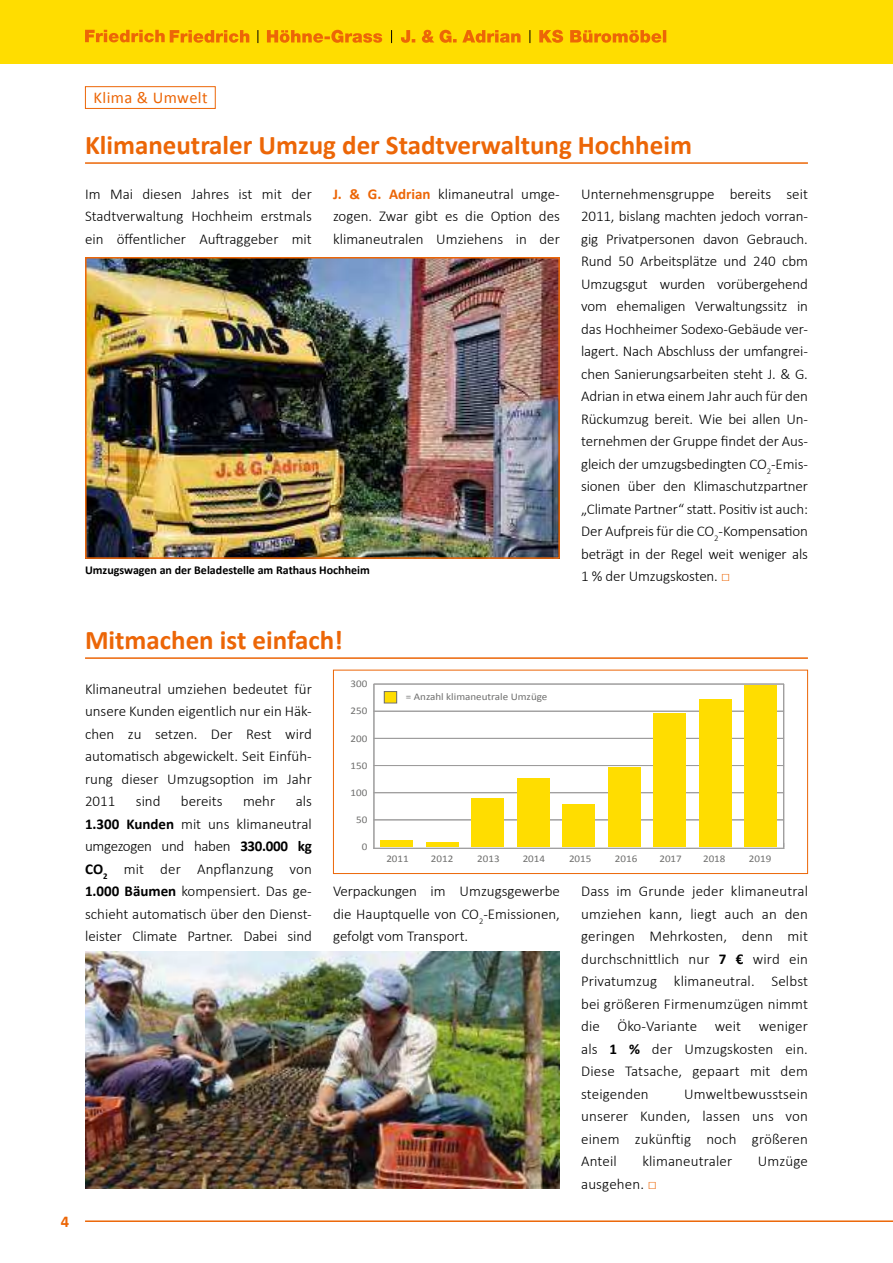
<style>
.page{position:relative;width:893px;height:1263px;background:#fff}
.page>*{position:absolute;margin:0;border:0;box-sizing:border-box;transform-origin:0 0}
.t1{font:700 27px "Calibri";color:#ec6607}
.t2{font:16.5px "Calibri";letter-spacing:.025em;color:#ec6607}
.t3{font:700 16.5px "Calibri";color:#ec6607}
.t4{font:300 15px/22.5px "Calibri";color:#000;text-align:justify}
.t5{font:700 12px "Calibri";color:#000}
.t6{font:10.2px "Calibri";color:#6f6f6e;scale:1.08 1}
.s1{font-weight:700;color:#ec6607}
.s2{color:#ec6607}
.s3{font-weight:700}
</style>
<div class="page">
<div style="left:0;top:0;width:893px;height:64px;background:#fd0"></div>
<svg style="left:401px;top:30px;width:120px;height:13px"></svg>
<svg style="left:85px;top:30px;width:164px;height:13px"></svg>
<svg style="left:267px;top:30px;width:115px;height:13px"></svg>
<svg style="left:391px;top:30px;width:1px;height:13px"></svg>
<svg style="left:530px;top:30px;width:1px;height:13px"></svg>
<svg style="left:258px;top:30px;width:1px;height:13px"></svg>
<svg style="left:539px;top:30px;width:127px;height:13px"></svg>
<hr style="left:373px;top:848px;width:411px;height:1px;background:#9d9c9c">
<hr style="left:783px;top:684px;width:1px;height:165px;background:#9d9c9c">
<hr style="left:374px;top:820px;width:410px;height:1px;background:#9d9c9c">
<hr style="left:374px;top:792px;width:410px;height:1px;background:#9d9c9c">
<hr style="left:374px;top:765px;width:410px;height:1px;background:#9d9c9c">
<hr style="left:374px;top:738px;width:410px;height:1px;background:#9d9c9c">
<hr style="left:374px;top:711px;width:410px;height:1px;background:#9d9c9c">
<hr style="left:374px;top:684px;width:410px;height:1px;background:#9d9c9c">
<hr style="left:373px;top:684px;width:1px;height:165px;background:#9d9c9c">
<div style="left:380px;top:840px;width:33px;height:7px;background:#fd0"></div>
<hr style="left:426px;top:843px;width:32px;height:4px;background:#fd0">
<div style="left:471px;top:798px;width:33px;height:49px;background:#fd0"></div>
<div style="left:517px;top:778px;width:32px;height:69px;background:#fd0"></div>
<div style="left:562px;top:805px;width:33px;height:42px;background:#fd0"></div>
<div style="left:608px;top:767px;width:33px;height:80px;background:#fd0"></div>
<div style="left:653px;top:713px;width:33px;height:134px;background:#fd0"></div>
<div style="left:699px;top:699px;width:33px;height:148px;background:#fd0"></div>
<div style="left:744px;top:686px;width:33px;height:161px;background:#fd0"></div>
<div style="left:384px;top:691px;width:13px;height:12px;background:#fd0"></div>
<div style="left:384px;top:691px;width:13px;height:12px;border:1px solid #6f6f6e"></div>
<div style="left:333px;top:670px;width:475px;height:204px;border:1px solid #ec6607"></div>
<div style="left:85px;top:86px;width:131px;height:23px;border:1px solid #ec6607"></div>
<hr style="left:85px;top:162px;width:723px;height:2px;background:#ec6607">
<hr style="left:85px;top:657px;width:723px;height:2px;background:#ec6607">
<img style="left:88px;top:260px;width:469px;height:296px">
<div style="left:85px;top:257px;width:475px;height:302px;border:2px solid #ec6607"></div>
<img style="left:85px;top:951px;width:475px;height:238px">
<hr style="left:85px;top:1220px;width:808px;height:2px;background:#ec6607">
<p class="t2" style="left:94px;top:91px;width:116px">Klima &amp; Umwelt</p>
<h1 class="t1" style="left:85px;top:126px;width:608px">Klimaneutraler Umzug der Stadtverwaltung Hochheim</h1>
<p class="t4" style="left:85px;top:182px;width:228px">Im Mai diesen Jahres ist mit der Stadtverwaltung Hochheim erstmals ein ö昀昀entlicher Au昀琀raggeber mit</p>
<p class="t4" style="left:333px;top:182px;width:228px"><span class="s1">J. &amp; G. Adrian</span> klimaneutral umge&shy;zogen. Zwar gibt es die Op琀椀on des klimaneutralen Umziehens in der</p>
<p class="t5" style="left:85px;top:566px;width:286px">Umzugswagen an der Beladestelle am Rathaus Hochheim</p>
<p class="t4" style="left:581px;top:182px;width:228px">Unternehmensgruppe bereits seit 2011, bislang machten jedoch vorran&shy;gig Privatpersonen davon Gebrauch.<br>Rund 50 Arbeitsplätze und 240 cbm Umzugsgut wurden vorübergehend vom ehemaligen Verwaltungssitz in das Hochheimer Sodexo-Gebäude ver&shy;lagert. Nach Abschluss der umfangrei&shy;chen Sanierungsarbeiten steht J. &amp; G.<br>Adrian in etwa einem Jahr auch für den Rückumzug bereit. Wie bei allen Un&shy;ternehmen der Gruppe 昀椀ndet der Aus&shy;gleich der umzugsbedingten CO<sub>2</sub>-Emis&shy;sionen über den Klimaschutzpartner „Climate Partner“ sta琀琀. Posi琀椀v ist auch:<br>Der Aufpreis für die CO<sub>2</sub>-Kompensa琀椀on beträgt in der Regel weit weniger als 1 % der Umzugskosten. <span class="s2">□</span></p>
<p class="t3" style="left:61px;top:1215px;width:10px">4</p>
<h1 class="t1" style="left:85px;top:621px;width:260px">Mitmachen ist einfach!</h1>
<p class="t4" style="left:85px;top:677px;width:228px">Klimaneutral umziehen bedeutet für unsere Kunden eigentlich nur ein Häk&shy;chen zu setzen. Der Rest wird automa琀椀sch abgewickelt. Seit Einfüh&shy;rung dieser Umzugsop琀椀on im Jahr 2011</p>
<p class="t4" style="left:85px;top:790px;width:228px;text-indent:211px">als <span class="s3">1.300 Kunden</span> mit uns klimaneutral umgezogen und haben <span class="s3">330.000 kg CO</span><sub>2</sub> mit der Anp昀氀anzung von <span class="s3">1.000 Bäumen</span> kompensiert. Das ge&shy;schieht automa琀椀sch über den Dienst&shy;leister Climate Partner. Dabei sind</p>
<p class="t4" style="left:136px;top:790px;width:26px">sind</p>
<p class="t4" style="left:181px;top:790px;width:43px">bereits</p>
<p class="t4" style="left:243px;top:790px;width:34px">mehr</p>
<p class="t6" style="left:350px;top:680px;width:17px">300</p>
<p class="t6" style="left:350px;top:707px;width:17px">250</p>
<p class="t6" style="left:350px;top:735px;width:17px">200</p>
<p class="t6" style="left:350px;top:762px;width:17px">150</p>
<p class="t6" style="left:350px;top:789px;width:17px">100</p>
<p class="t6" style="left:356px;top:816px;width:12px">50</p>
<p class="t6" style="left:362px;top:843px;width:7px">0</p>
<p class="t6" style="left:406px;top:693px;width:133px">= Anzahl klimaneutrale Umz¸ge</p>
<p class="t6" style="left:386px;top:855px;width:22px">2011</p>
<p class="t6" style="left:431px;top:855px;width:22px">2012</p>
<p class="t6" style="left:477px;top:855px;width:22px">2013</p>
<p class="t6" style="left:523px;top:855px;width:22px">2014</p>
<p class="t6" style="left:569px;top:855px;width:22px">2015</p>
<p class="t6" style="left:615px;top:855px;width:22px">2016</p>
<p class="t6" style="left:659px;top:855px;width:22px">2017</p>
<p class="t6" style="left:703px;top:855px;width:22px">2018</p>
<p class="t6" style="left:749px;top:855px;width:22px">2019</p>
<p class="t4" style="left:333px;top:880px;width:228px">Verpackungen im Umzugsgewerbe die Hauptquelle von CO<sub>2</sub>-Emissionen, gefolgt vom Transport.</p>
<p class="t4" style="left:581px;top:880px;width:228px">Dass im Grunde jeder klimaneutral umziehen kann, liegt auch an den geringen Mehrkosten, denn mit durchschni琀琀lich nur <span class="s3">7 €</span> wird ein Privatumzug klimaneutral. Selbst bei größeren Firmenumzügen nimmt die Öko-Variante weit weniger als <span class="s3">1 %</span> der Umzugskosten ein.<br>Diese Tatsache, gepaart mit dem steigenden</p>
<p class="t4" style="left:581px;top:1082px;width:228px;text-indent:103px">Umweltbewusstsein unserer Kunden, lassen uns von einem zukün昀琀ig noch größeren Anteil</p>
<p class="t4" style="left:642px;top:1150px;width:91px">klimaneutraler</p>
<p class="t4" style="left:758px;top:1150px;width:52px">Umzüge</p>
<p class="t4" style="left:581px;top:1172px;width:77px">ausgehen. <span class="s2">□</span></p>
</div>
